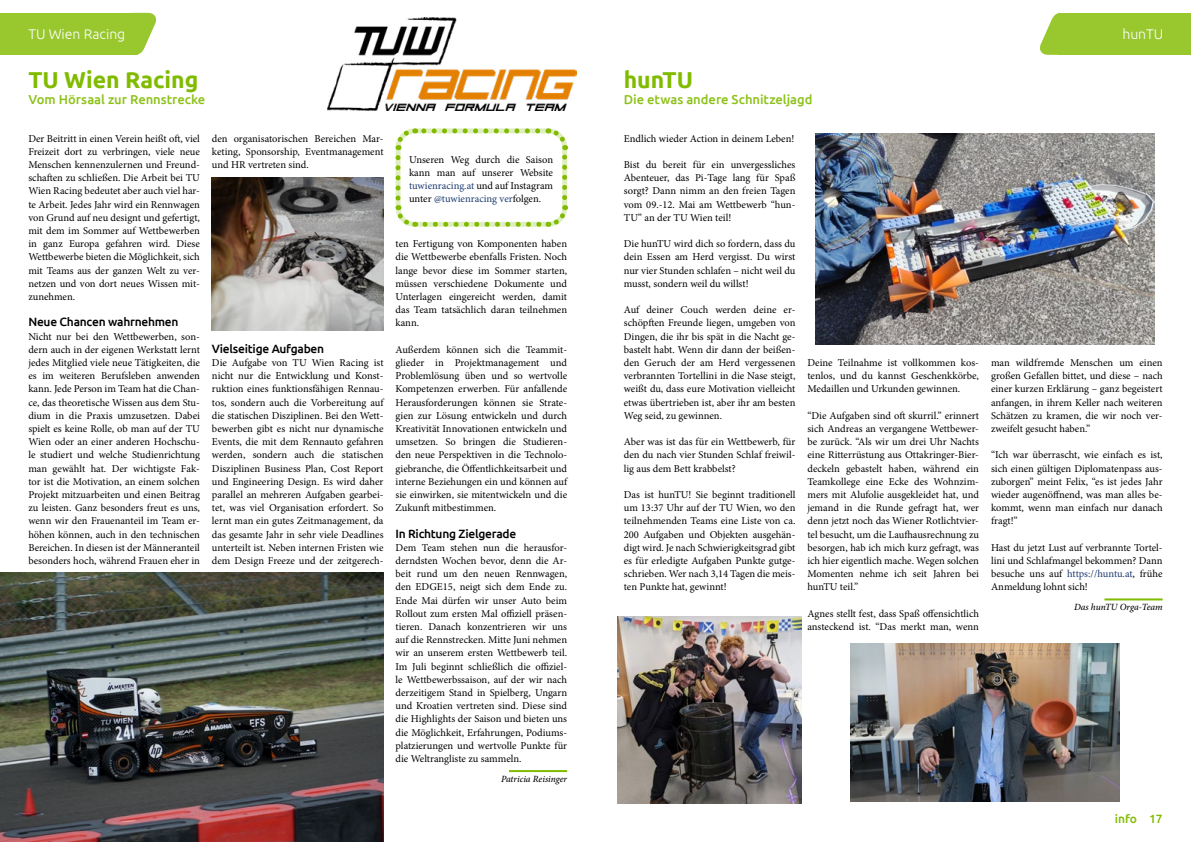
<style>
.page{position:relative;width:1191px;height:842px;background:#fff}
.page>*{position:absolute;margin:0;border:0;box-sizing:border-box;transform-origin:0 0}
.t1{font:700 23px "Ubuntu";letter-spacing:-.005em;color:#81bb00}
.t2{font:300 14px "Ubuntu";color:#fff}
.t3{font:500 13px "Ubuntu";letter-spacing:-.005em;color:#8ec21a}
.t4{font:500 12px "Ubuntu";letter-spacing:-.02em;color:#000}
.t5{font:500 12px "Ubuntu";color:#81bb00}
.t6{font:10.5px/13.2px "Minion Pro";color:#000;text-align:justify}
.t7{font:italic 500 9.5px "Minion Pro";letter-spacing:-.005em;color:#000}
.s1{color:#1d3b70}
</style>
<div class="page">
<div style="left:0;top:13px;width:137px;height:42px;background:#98c72e"></div>
<svg style="left:137px;top:13px;width:19px;height:42px"></svg>
<hr style="left:509px;top:770px;width:58px;height:2px;background:#81bb00">
<img style="left:0;top:572px;width:383px;height:270px">
<img style="left:327px;top:17px;width:249px;height:94px">
<img style="left:212px;top:177px;width:171px;height:153px">
<svg style="left:395px;top:158px;width:21px;height:69px"></svg>
<svg style="left:425px;top:205px;width:143px;height:22px"></svg>
<svg style="left:546px;top:128px;width:22px;height:70px"></svg>
<svg style="left:395px;top:128px;width:143px;height:22px"></svg>
<div style="left:1058px;top:13px;width:133px;height:42px;background:#98c72e"></div>
<svg style="left:1040px;top:13px;width:18px;height:42px"></svg>
<hr style="left:1104px;top:598px;width:58px;height:2px;background:#81bb00">
<img style="left:815px;top:133px;width:339px;height:211px">
<img style="left:850px;top:644px;width:269px;height:158px">
<img style="left:618px;top:616px;width:183px;height:187px">
<h2 class="t2" style="left:28px;top:25px;width:98px">TU Wien Racing</h2>
<h2 class="t2" style="left:1122px;top:26px;width:43px">hunTU</h2>
<h1 class="t1" style="left:28px;top:66px;width:171px">TU Wien Racing</h1>
<p class="t3" style="left:28px;top:91px;width:178px">Vom Hörsaal zur Rennstrecke</p>
<h1 class="t1" style="left:624px;top:66px;width:71px">hunTU</h1>
<p class="t3" style="left:624px;top:91px;width:190px">Die etwas andere Schnitzeljagd</p>
<p class="t6" style="left:28px;top:132px;width:173px">Der Beitritt in einen Verein heißt oft, viel Freizeit dort zu verbringen, viele neue Menschen kennenzulernen und Freund&shy;schaften zu schließen. Die Arbeit bei TU Wien Racing bedeutet aber auch viel har&shy;te Arbeit. Jedes Jahr wird ein Rennwagen von Grund auf neu designt und gefertigt, mit dem im Sommer auf Wettbewerben in ganz Europa gefahren wird. Diese Wettbewerbe bieten die Möglichkeit, sich mit Teams aus der ganzen Welt zu ver&shy;netzen und von dort neues Wissen mit&shy;zunehmen.</p>
<p class="t4" style="left:28px;top:315px;width:152px">Neue Chancen wahrnehmen</p>
<p class="t6" style="left:28px;top:330px;width:173px">Nicht nur bei den Wettbewerben, son&shy;dern auch in der eigenen Werkstatt lernt jedes Mitglied viele neue Tätigkeiten, die es im weiteren Berufsleben anwenden kann. Jede Person im Team hat die Chan&shy;ce, das theoretische Wissen aus dem Stu&shy;dium in die Praxis umzusetzen. Dabei spielt es keine Rolle, ob man auf der TU Wien oder an einer anderen Hochschu&shy;le studiert und welche Studienrichtung man gewählt hat. Der wichtigste Fak&shy;tor ist die Motivation, an einem solchen Projekt mitzuarbeiten und einen Beitrag zu leisten. Ganz besonders freut es uns, wenn wir den Frauenanteil im Team er&shy;höhen können, auch in den technischen Bereichen. In diesen ist der Männeranteil besonders hoch, während Frauen eher in</p>
<p class="t6" style="left:212px;top:132px;width:173px">den organisatorischen Bereichen Mar&shy;keting, Sponsorship, Eventmanagement und HR vertreten sind.</p>
<p class="t6" style="left:409px;top:153px;width:146px">Unseren Weg durch die Saison kann man auf unserer Website <span class="s1">tuwienracing.at</span> und auf Instagram unter <span class="s1">@tuwienracing ver</span>folgen.</p>
<p class="t4" style="left:212px;top:341px;width:114px">Vielseitige Aufgaben</p>
<p class="t6" style="left:212px;top:356px;width:173px">Die Aufgabe von TU Wien Racing ist nicht nur die Entwicklung und Konst&shy;ruktion eines funktionsfähigen Rennau&shy;tos, sondern auch die Vorbereitung auf die statischen Disziplinen. Bei den Wett&shy;bewerben gibt es nicht nur dynamische Events, die mit dem Rennauto gefahren werden, sondern auch die statischen Disziplinen Business Plan, Cost Report und Engineering Design. Es wird daher parallel an mehreren Aufgaben gearbei&shy;tet, was viel Organisation erfordert. So lernt man ein gutes Zeitmanagement, da das gesamte Jahr in sehr viele Deadlines unterteilt ist. Neben internen Fristen wie dem Design Freeze und der zeitgerech-</p>
<p class="t6" style="left:395px;top:237px;width:173px">ten Fertigung von Komponenten haben die Wettbewerbe ebenfalls Fristen. Noch lange bevor diese im Sommer starten, müssen verschiedene Dokumente und Unterlagen eingereicht werden, damit das Team tatsächlich daran teilnehmen kann.</p>
<p class="t6" style="left:395px;top:343px;width:173px">Außerdem können sich die Teammit&shy;glieder in Projektmanagement und Problemlösung üben und so wertvolle Kompetenzen erwerben. Für anfallende Herausforderungen können sie Strate&shy;gien zur Lösung entwickeln und durch Kreativität Innovationen entwickeln und umsetzen. So bringen die Studieren&shy;den neue Perspektiven in die Technolo&shy;giebranche, die Öffentlichkeitsarbeit und interne Beziehungen ein und können auf sie einwirken, sie mitentwickeln und die Zukunft mitbestimmen.</p>
<p class="t4" style="left:395px;top:526px;width:122px">In Richtung Zielgerade</p>
<p class="t6" style="left:395px;top:541px;width:173px">Dem Team stehen nun die herausfor&shy;derndsten Wochen bevor, denn die Ar&shy;beit rund um den neuen Rennwagen, den EDGE15, neigt sich dem Ende zu.<br>Ende Mai dürfen wir unser Auto beim Rollout zum ersten Mal offiziell präsen&shy;tieren. Danach konzentrieren wir uns auf die Rennstrecken. Mitte Juni nehmen wir an unserem ersten Wettbewerb teil.<br>Im Juli beginnt schließlich die offiziel&shy;le Wettbewerbssaison, auf der wir nach derzeitigem Stand in Spielberg, Ungarn und Kroatien vertreten sind. Diese sind die Highlights der Saison und bieten uns die Möglichkeit, Erfahrungen, Podiums&shy;platzierungen und wertvolle Punkte für die Weltrangliste zu sammeln.</p>
<p class="t7" style="left:501px;top:772px;width:68px">Patricia Reisinger</p>
<p class="t6" style="left:624px;top:132px;width:172px">Endlich wieder Action in deinem Leben!</p>
<p class="t6" style="left:624px;top:158px;width:173px">Bist du bereit für ein unvergessliches Abenteuer, das Pi-Tage lang für Spaß sorgt? Dann nimm an den freien Tagen vom 09.-12. Mai am Wettbewerb “hun-TU” an der TU Wien teil!</p>
<p class="t6" style="left:624px;top:237px;width:173px">Die hunTU wird dich so fordern, dass du dein Essen am Herd vergisst. Du wirst nur vier Stunden schlafen – nicht weil du musst, sondern weil du willst!</p>
<p class="t6" style="left:624px;top:303px;width:173px">Auf deiner Couch werden deine er&shy;schöpften Freunde liegen, umgeben von Dingen, die ihr bis spät in die Nacht ge&shy;bastelt habt. Wenn dir dann der beißen&shy;den Geruch der am Herd vergessenen verbrannten Tortellini in die Nase steigt, weißt du, dass eure Motivation vielleicht etwas übertrieben ist, aber ihr am besten Weg seid, zu gewinnen.</p>
<p class="t6" style="left:624px;top:435px;width:173px">Aber was ist das für ein Wettbewerb, für den du nach vier Stunden Schlaf freiwil&shy;lig aus dem Bett krabbelst?</p>
<p class="t6" style="left:624px;top:488px;width:173px">Das ist hunTU! Sie beginnt traditionell um 13:37 Uhr auf der TU Wien, wo den teilnehmenden Teams eine Liste von ca.<br>200 Aufgaben und Objekten ausgehän&shy;digt wird. Je nach Schwierigkeitsgrad gibt es für erledigte Aufgaben Punkte gutge&shy;schrieben. Wer nach 3,14 Tagen die meis&shy;ten Punkte hat, gewinnt!</p>
<p class="t6" style="left:807px;top:356px;width:173px">Deine Teilnahme ist vollkommen kos&shy;tenlos, und du kannst Geschenkkörbe, Medaillen und Urkunden gewinnen.</p>
<p class="t6" style="left:807px;top:409px;width:173px">“Die Aufgaben sind oft skurril.” erinnert sich Andreas an vergangene Wettbewer&shy;be zurück. “Als wir um drei Uhr Nachts eine Ritterrüstung aus Ottakringer-Bier&shy;deckeln gebastelt haben, während ein Teamkollege eine Ecke des Wohnzim&shy;mers mit Alufolie ausgekleidet hat, und jemand in die Runde gefragt hat, wer denn jetzt noch das Wiener Rotlichtvier&shy;tel besucht, um die Laufhausrechnung zu besorgen, hab ich mich kurz gefragt, was ich hier eigentlich mache. Wegen solchen Momenten nehme ich seit Jahren bei hunTU teil.”</p>
<p class="t6" style="left:807px;top:607px;width:173px">Agnes stellt fest, dass Spaß offensichtlich ansteckend ist. “Das merkt man, wenn</p>
<p class="t6" style="left:991px;top:356px;width:173px">man wildfremde Menschen um einen großen Gefallen bittet, und diese – nach einer kurzen Erklärung – ganz begeistert anfangen, in ihrem Keller nach weiteren Schätzen zu kramen, die wir noch ver&shy;zweifelt gesucht haben.”</p>
<p class="t6" style="left:991px;top:448px;width:173px">“Ich war überrascht, wie einfach es ist, sich einen gültigen Diplomatenpass aus&shy;zuborgen” meint Felix, “es ist jedes Jahr wieder augenöffnend, was man alles be&shy;kommt, wenn man einfach nur danach fragt!”</p>
<p class="t6" style="left:991px;top:541px;width:173px">Hast du jetzt Lust auf verbrannte Tortel&shy;lini und Schlafmangel bekommen? Dann besuche uns auf <span class="s1">https://huntu.at</span>, frühe Anmeldung lohnt sich!</p>
<p class="t7" style="left:1074px;top:601px;width:90px">Das hunTU Orga-Team</p>
<p class="t5" style="left:1114px;top:811px;width:49px">info 17</p>
</div>
